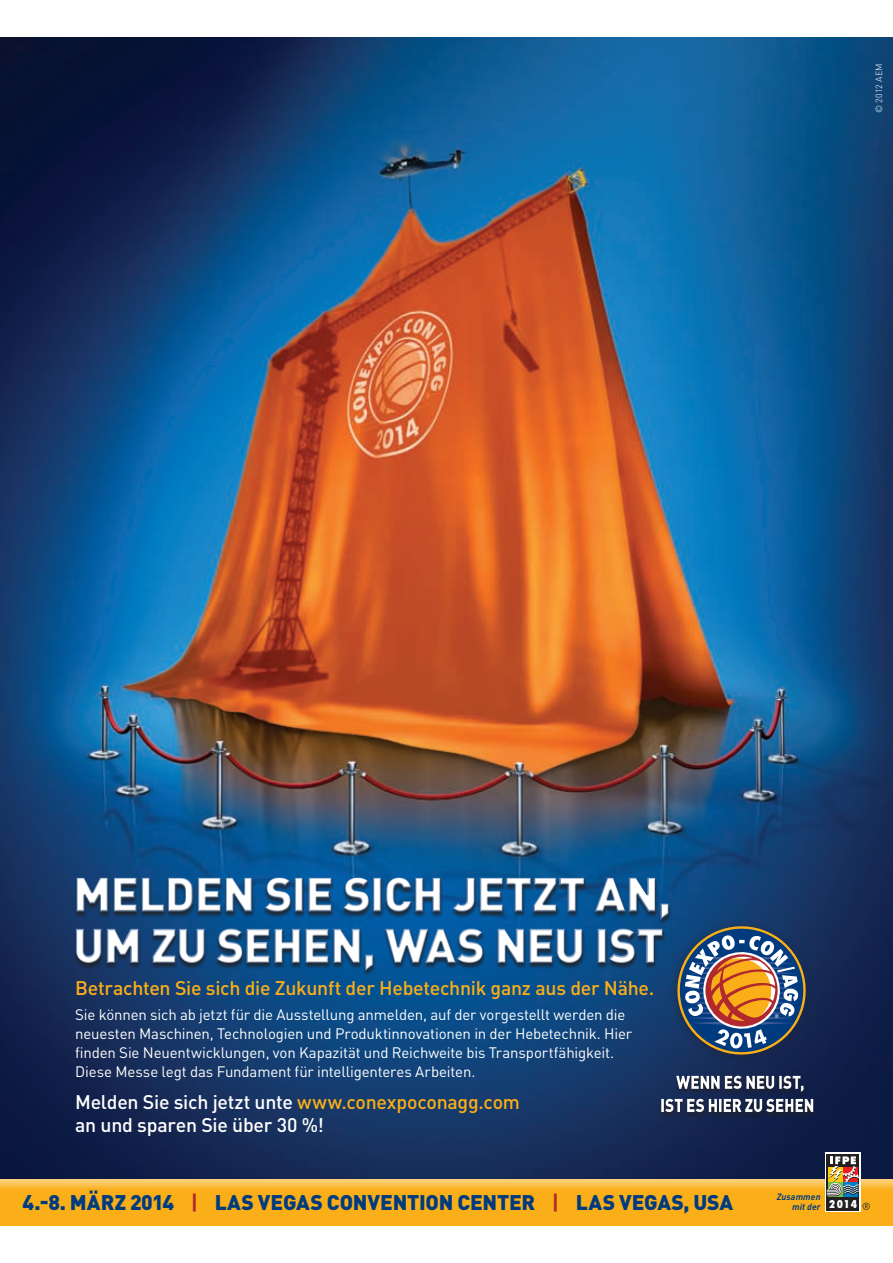
<style>
.page{position:relative;width:893px;height:1263px;background:#fff}
.page>*{position:absolute;margin:0;border:0;box-sizing:border-box;transform-origin:0 0}
.t1{font:900 48px/51px "DIN Pro";letter-spacing:-.03em;color:#fff}
.t2{font:900 21px "DIN Pro";letter-spacing:-.01em;color:#013b7f}
.t3{font:500 19.5px/23.7px "DIN Pro";letter-spacing:-.015em;color:#fff}
.t4{font:500 19.5px "DIN Pro";letter-spacing:-.015em;color:#faaf18}
.t5{font:15px/18.8px "DIN Pro";letter-spacing:-.01em;color:#fff}
.t6{font:800 condensed 10.5px "Futura Std";color:#fff}
.t7{font:italic 700 9px/10.8px "DIN Pro";letter-spacing:.015em;color:#013b7f;text-align:right}
.t8{font:300 9px "DIN Pro";letter-spacing:.025em;color:#fff}
.s1{font-size:20.25px}
.s2{color:#faaf18}
.s3{font-weight:700;color:#b1292f}
.s4{font-family:"DIN Pro";font-weight:400;font-style:italic;font-stretch:normal;color:#231f20}
</style>
<div class="page">
<img style="left:0;top:37px;width:893px;height:1139px">
<div style="left:61px;top:852px;width:668px;height:125px;background:#013b7f;opacity:.7"></div>
<div style="left:73px;top:875px;width:599px;height:97px;background:#fff;opacity:.75"></div>
<div style="left:73px;top:877px;width:599px;height:97px;background:#231f20;opacity:.75"></div>
<div style="left:0;top:1176px;width:893px;height:49px;background:#fff;opacity:.75"></div>
<svg style="left:668px;top:917px;width:147px;height:147px;background:#5b606e"></svg>
<svg style="left:825px;top:1152px;width:35px;height:60px"></svg>
<div style="left:827px;top:1154px;width:32px;height:56px;background:#231f20"></div>
<svg style="left:828px;top:1196px;width:15px;height:1px"></svg>
<div style="left:843px;top:1182px;width:14px;height:15px;background:#007ec5"></div>
<svg style="left:827px;top:1156px;width:32px;height:40px"></svg>
<div style="left:658px;top:1076px;width:158px;height:42px;background:#231f20;opacity:.75"></div>
<div style="left:660px;top:1074px;width:155px;height:39px;background:#162954"></div>
<svg style="left:660px;top:1075px;width:155px;height:38px"></svg>
<p class="t8" style="left:872px;top:113px;width:51px;rotate:-90deg">© 2012 AEM</p>
<h1 class="t1" style="left:73px;top:863px;width:600px">MELDEN SIE SICH JETZT AN,<br>UM ZU SEHEN, WAS NEU IST</h1>
<h3 class="t4" style="left:75px;top:972px;width:581px">Betrachten Sie sich die Zukunft der Hebetechnik ganz aus der Nähe<span class="s1">.</span></h3>
<p class="t5" style="left:75px;top:1004px;width:559px">Sie können sich ab jetzt für die Ausstellung anmelden, auf der vorgestellt werden die neuesten Maschinen, Technologien und Produktinnovationen in der Hebetechnik. Hier finden Sie Neuentwicklungen, von Kapazität und Reichweite bis Transportfähigkeit.<br>Diese Messe legt das Fundament für intelligenteres Arbeiten.</p>
<h3 class="t3" style="left:75px;top:1087px;width:446px">Melden Sie sich jetzt unte <span class="s2">www.conexpoconagg.com </span>an und sparen Sie über 30 %!</h3>
<h2 class="t2" style="left:23px;top:1185px;width:712px">4.-8. MÄRZ 2014 <span class="s3">|</span> LAS VEGAS CONVENTION CENTER <span class="s3">|</span> LAS VEGAS, USA</h2>
<p class="t7" style="left:777px;top:1190px;width:46px">Zusammen mit der</p>
<p class="t6" style="left:829px;top:1197px;width:43px">2014 <span class="s4">®</span></p>
</div>
